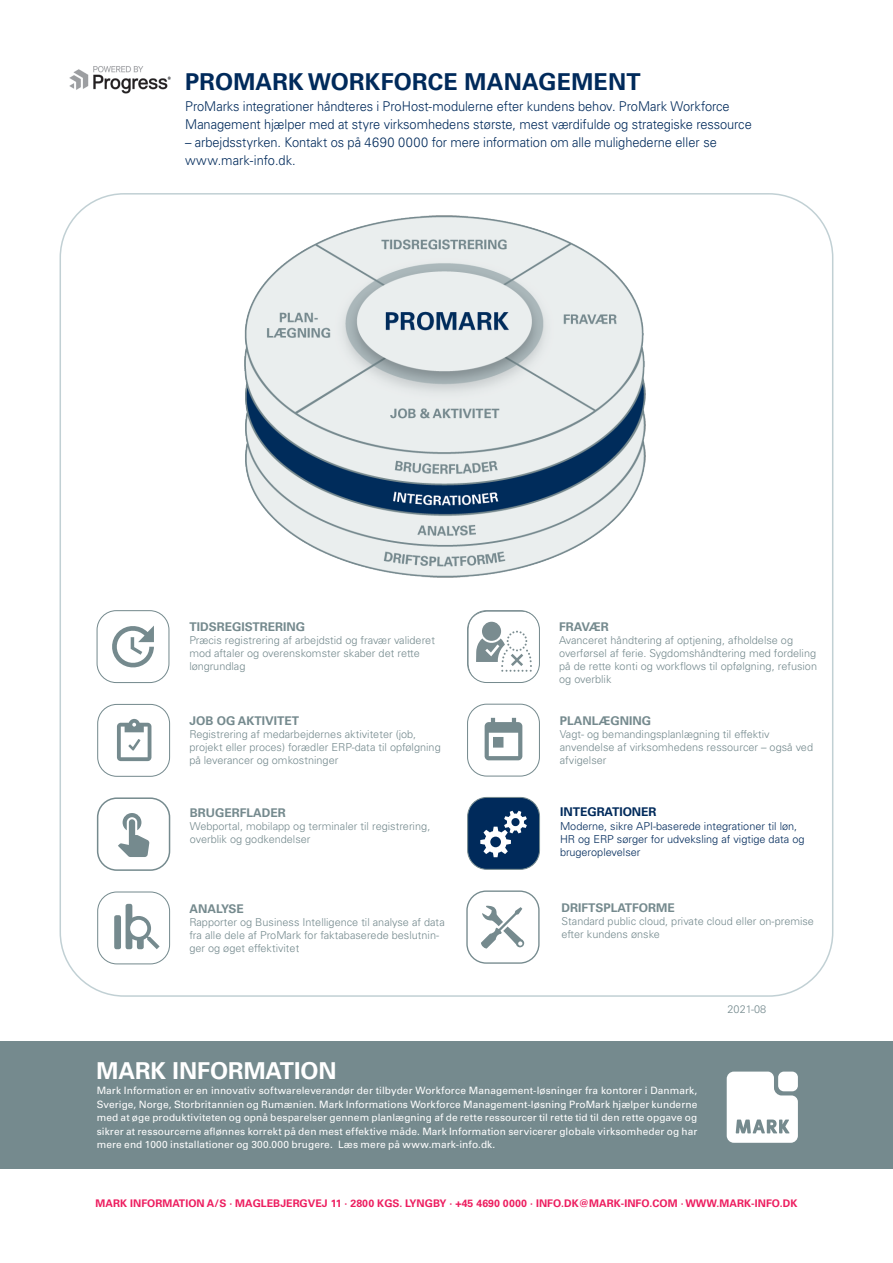
<style>
.page{position:relative;width:893px;height:1263px;background:#fff}
.page>*{position:absolute;margin:0;border:0;box-sizing:border-box;transform-origin:0 0}
.Copy{font:700 23.25px "Univers LT Std";letter-spacing:.01em;color:#002a5b}
.Quotes_fed{font:700 23.25px "Univers LT Std";color:#fff}
.Copy-2{font:300 13.5px/18px "Univers LT Std";letter-spacing:-.005em;color:#002a5b;scale:.95 1}
.Copy-3{font:700 12px "Univers LT Std";color:#758a8e}
.Copy-4{font:700 12px "Univers LT Std";color:#002a5b}
.Copy-5{font:300 10.95px/13px "Univers LT Std";color:#758a8e}
.Copy-6{font:300 10.95px/13px "Univers LT Std";color:#002a5b}
.Quotes_fed-2{font:700 10.5px "Univers LT Std";letter-spacing:.005em;color:#ed1e60}
.Copy-7{font:10.2px/13.5px "Univers LT Std";letter-spacing:.01em;color:#fff;text-align:justify}
</style>
<div class="page">
<div style="left:0;top:1041px;width:893px;height:128px;background:#758a8e"></div>
<img style="left:69px;top:66px;width:102px;height:28px">
<svg style="left:727px;top:1071px;width:71px;height:72px;background:#eaeded"></svg>
<div style="left:97px;top:610px;width:72px;height:73px;border:1px solid #758a8e;border-radius:19px"></div>
<svg style="left:112px;top:625px;width:42px;height:43px"></svg>
<div style="left:467px;top:704px;width:73px;height:72px;border:1px solid #758a8e;border-radius:19px"></div>
<svg style="left:485px;top:718px;width:37px;height:42px"></svg>
<svg style="left:468px;top:612px;width:71px;height:70px"></svg>
<div style="left:467px;top:610px;width:73px;height:73px;border:1px solid #758a8e;border-radius:19px"></div>
<div style="left:97px;top:797px;width:73px;height:74px;border:2px solid #758a8e;border-radius:19px"></div>
<svg style="left:118px;top:813px;width:31px;height:44px"></svg>
<div style="left:97px;top:704px;width:73px;height:73px;border:1px solid #758a8e;border-radius:19px"></div>
<svg style="left:117px;top:719px;width:34px;height:42px"></svg>
<div style="left:97px;top:891px;width:73px;height:73px;border:1px solid #758a8e;border-radius:19px"></div>
<div style="left:114px;top:915px;width:7px;height:34px;background:#758a8e;border-radius:2px"></div>
<svg style="left:126px;top:904px;width:34px;height:45px"></svg>
<img style="left:244px;top:215px;width:402px;height:363px">
<div style="left:468px;top:797px;width:72px;height:72px;background:#002a5b;border-radius:19px"></div>
<div style="left:467px;top:797px;width:73px;height:73px;border:1px solid #758a8e;border-radius:19px"></div>
<svg style="left:480px;top:811px;width:47px;height:46px"></svg>
<div style="left:466px;top:890px;width:74px;height:74px;border:1px solid #758a8e;border-radius:19px"></div>
<svg style="left:481px;top:906px;width:43px;height:42px"></svg>
<p class="Copy" style="left:185px;top:68px;width:457px">PROMARK WORKFORCE MANAGEMENT</p>
<p class="Copy-2" style="left:185px;top:97px;width:598px">ProMarks integrationer håndteres i ProHost-modulerne efter kundens behov. ProMark Workforce<br>Management hjælper med at styre virksomhedens største, mest værdifulde og strategiske ressource</p>
<p class="Copy-2" style="left:185px;top:133px;width:561px">– arbejdsstyrken. Kontakt os på 4690 0000 for mere information om alle mulighederne eller se</p>
<p class="Copy-2" style="left:185px;top:151px;width:118px">www.mark-info.dk.</p>
<p class="Copy-3" style="left:189px;top:620px;width:117px">TIDSREGISTRERING</p>
<p class="Copy-5" style="left:189px;top:634px;width:247px">Præcis registrering af arbejdstid og fravær valideret mod aftaler og overenskomster skaber det rette løngrundlag</p>
<p class="Copy-3" style="left:189px;top:713px;width:111px">JOB OG AKTIVITET</p>
<p class="Copy-5" style="left:189px;top:727px;width:253px">Registrering af medarbejdernes aktiviteter (job, projekt eller proces) forædler ERP-data til opfølgning på leverancer og omkostninger</p>
<p class="Copy-3" style="left:190px;top:805px;width:97px">BRUGERFLADER</p>
<p class="Copy-5" style="left:190px;top:819px;width:242px">Webportal, mobilapp og terminaler til registrering, overblik og godkendelser</p>
<p class="Copy-3" style="left:189px;top:901px;width:56px">ANALYSE</p>
<p class="Copy-5" style="left:189px;top:915px;width:257px">Rapporter og Business Intelligence til analyse af data fra alle dele af ProMark for faktabaserede beslutnin&shy;ger og øget effektivitet</p>
<p class="Copy-3" style="left:559px;top:620px;width:51px">FRAVÆR</p>
<p class="Copy-5" style="left:559px;top:634px;width:259px">Avanceret håndtering af optjening, afholdelse og overførsel af ferie. Sygdomshåndtering med fordeling på de rette konti og workflows til opfølgning, refusion og overblik</p>
<p class="Copy-3" style="left:560px;top:714px;width:93px">PLANLÆGNING</p>
<p class="Copy-5" style="left:560px;top:728px;width:255px">Vagt- og bemandingsplanlægning til effektiv anvendelse af virksomhedens ressourcer – også ved afvigelser</p>
<p class="Copy-4" style="left:560px;top:805px;width:98px">INTEGRATIONER</p>
<p class="Copy-6" style="left:560px;top:819px;width:246px">Moderne, sikre API-baserede integrationer til løn,<br>HR og ERP sørger for udveksling af vigtige data og brugeroplevelser</p>
<p class="Copy-3" style="left:561px;top:900px;width:115px">DRIFTSPLATFORME</p>
<p class="Copy-5" style="left:561px;top:914px;width:254px">Standard public cloud, private cloud eller on-premise efter kundens ønske</p>
<p class="Copy-5" style="left:728px;top:1003px;width:40px">2021-08</p>
<p class="Quotes_fed" style="left:96px;top:1057px;width:242px">MARK INFORMATION</p>
<p class="Copy-7" style="left:97px;top:1084px;width:602px">Mark Information er en innovativ softwareleverandør der tilbyder Workforce Management-løsninger fra kontorer i Danmark, Sverige, Norge, Storbritannien og Rumænien. Mark Informations Workforce Management-løsning ProMark hjælper kunderne med at øge produktiviteten og opnå besparelser gennem planlægning af de rette ressourcer til rette tid til den rette opgave og sikrer at ressourcerne aflønnes korrekt på den mest effektive måde. Mark Information servicerer globale virksomheder og har mere end 1000 installationer og 300.000 brugere. Læs mere på www.mark-info.dk.</p>
<p class="Quotes_fed-2" style="left:95px;top:1197px;width:703px">MARK INFORMATION A/S · MAGLEBJERGVEJ 11 · 2800 KGS. LYNGBY · +45 4690 0000 · INFO.DK@MARK-INFO.COM · WWW.MARK-INFO.DK</p>
</div>
